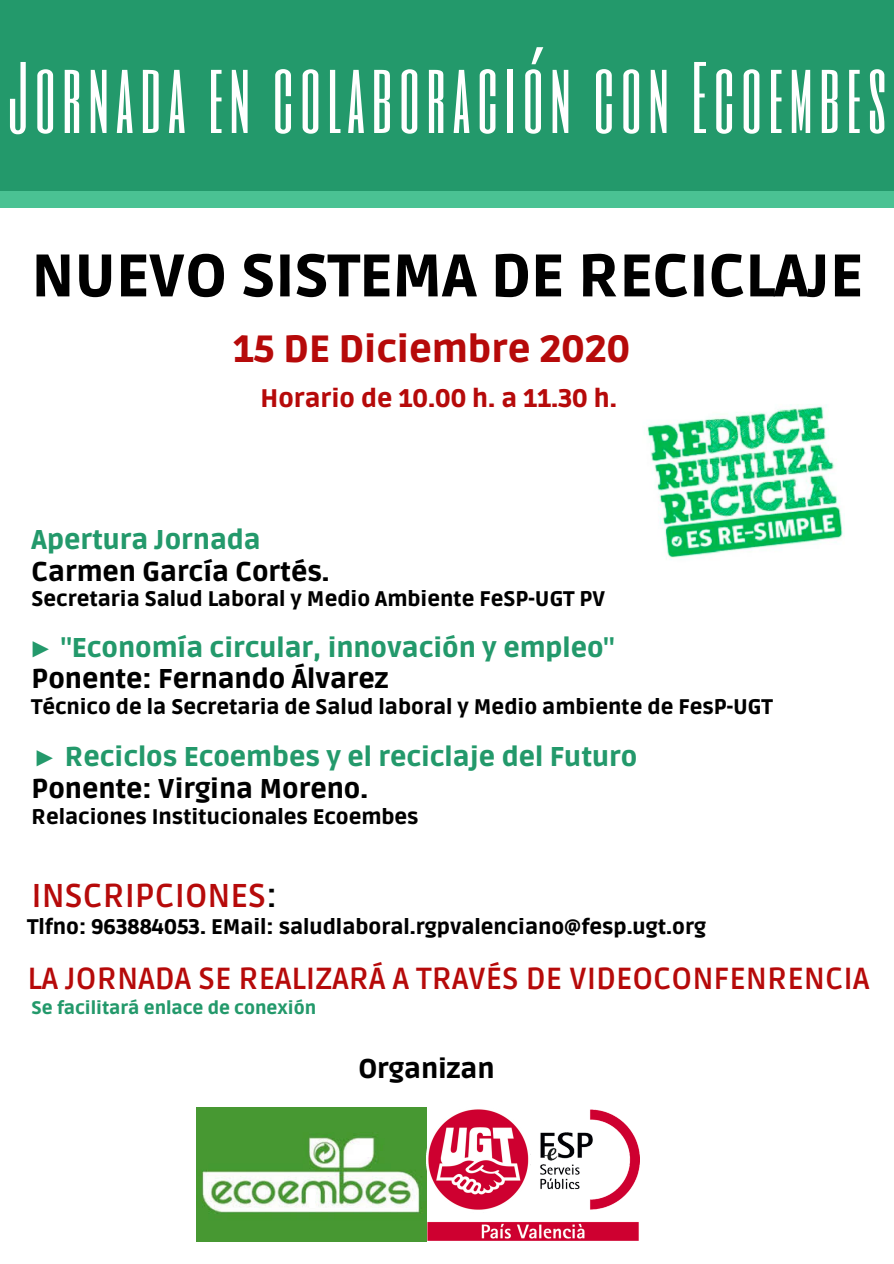
<style>
.page{position:relative;width:894px;height:1264px;background:#fff}
.page>*{position:absolute;margin:0;border:0;box-sizing:border-box;transform-origin:0 0}
.t1{font:84.15px "Six Caps";letter-spacing:.075em;color:#fff}
.t2{font:900 59.55px "Ruda";color:#000}
.t3{font:900 37.65px "Ruda";color:#b60a0a}
.t4{font:700 33px "Ruda";color:#b60a0a}
.t5{font:700 30.45px "Ruda";color:#b60a0a}
.t6{font:900 27px "Ruda";color:#23996b}
.t7{font:900 27px "Ruda";color:#000}
.t8{font:900 25.35px "Ruda";color:#b60a0a}
.t9{font:900 21px "Ruda";color:#000}
.t10{font:900 18px "Ruda";color:#23996b}
.s1{font-family:"Liberation Serif";font-weight:400}
.s2{color:#000}
</style>
<div class="page">
<div style="left:0;top:0;width:893px;height:208px;background:#4ac293"></div>
<div style="left:0;top:0;width:893px;height:191px;background:#23996b"></div>
<img style="left:196px;top:1107px;width:443px;height:134px">
<img style="left:647px;top:404px;width:196px;height:156px">
<h1 class="t1" style="left:7px;top:40px;width:880px">Jornada en colaboración con Ecoembes</h1>
<h2 class="t2" style="left:32px;top:241px;width:832px">NUEVO SISTEMA DE RECICLAJE</h2>
<h3 class="t3" style="left:233px;top:327px;width:398px">15 DE Diciembre 2020</h3>
<p class="t8" style="left:260px;top:383px;width:357px">Horario de 10.00 h. a 11.30 h.</p>
<p class="t6" style="left:32px;top:524px;width:230px">Apertura Jornada</p>
<p class="t7" style="left:32px;top:555px;width:299px">Carmen García Cortés.</p>
<p class="t9" style="left:32px;top:587px;width:575px">Secretaria Salud Laboral y Medio Ambiente FeSP-UGT PV</p>
<p class="t6" style="left:28px;top:631px;width:588px"><span class="s1">►</span> "Economía circular, innovación y empleo"</p>
<p class="t7" style="left:32px;top:663px;width:358px">Ponente: Fernando Álvarez</p>
<p class="t9" style="left:32px;top:694px;width:742px">Técnico de la Secretaria de Salud laboral y Medio ambiente de FesP-UGT</p>
<p class="t6" style="left:32px;top:741px;width:607px"><span class="s1">►</span> Reciclos Ecoembes y el reciclaje del Futuro</p>
<p class="t7" style="left:32px;top:773px;width:338px">Ponente: Virgina Moreno.</p>
<p class="t9" style="left:32px;top:804px;width:388px">Relaciones Institucionales Ecoembes</p>
<h3 class="t4" style="left:32px;top:876px;width:247px">INSCRIPCIONES<span class="s2">:</span></h3>
<p class="t9" style="left:28px;top:914px;width:679px">Tlfno: 963884053. EMail: saludlaboral.rgpvalenciano@fesp.ugt.org</p>
<h3 class="t5" style="left:28px;top:961px;width:843px">LA JORNADA SE REALIZARÁ A TRAVÉS DE VIDEOCONFENRENCIA</h3>
<p class="t10" style="left:32px;top:997px;width:286px">Se facilitará enlace de conexión</p>
<p class="t7" style="left:358px;top:1053px;width:137px">Organizan</p>
</div>
